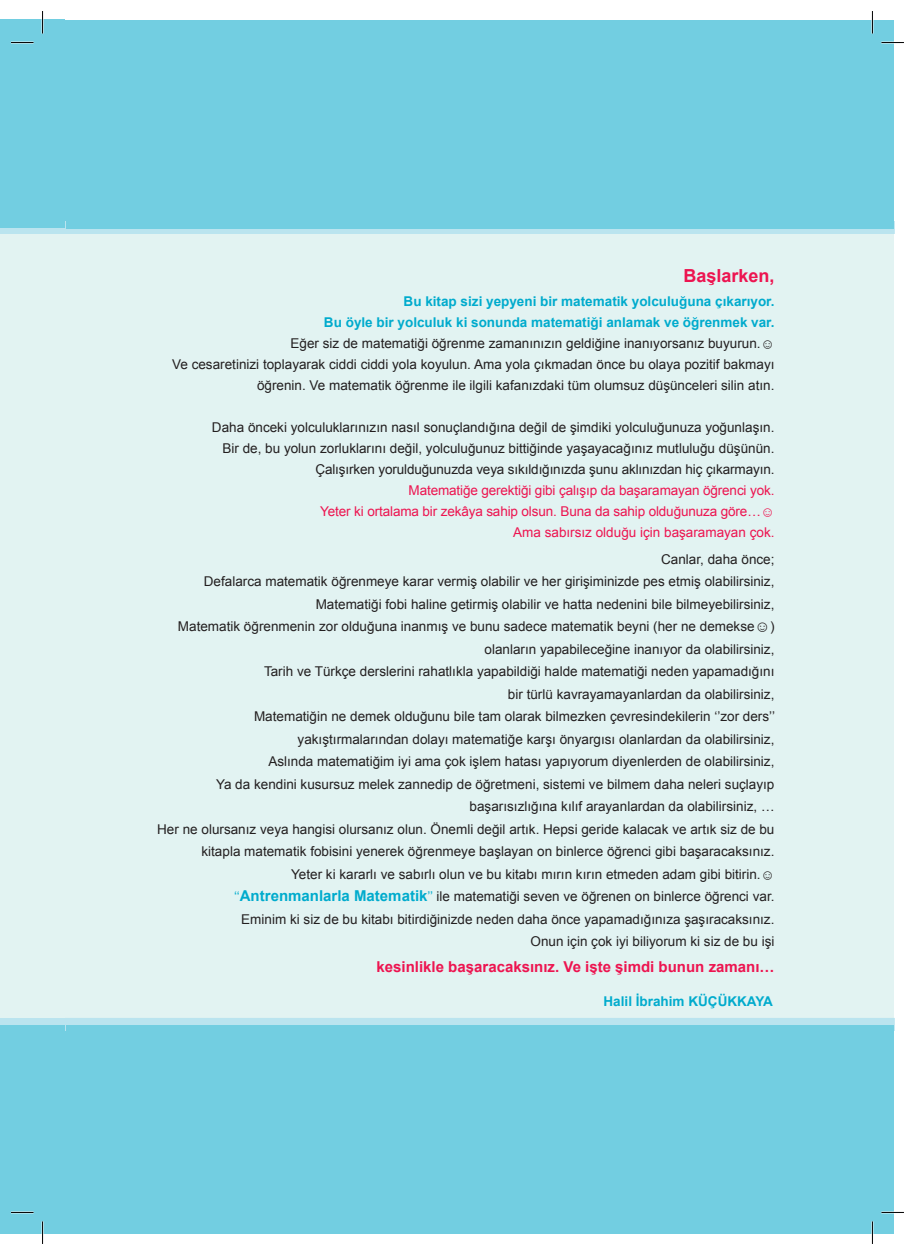
<style>
.page{position:relative;width:915px;height:1255px;background:#fff}
.page>*{position:absolute;margin:0;border:0;box-sizing:border-box;transform-origin:0 0}
.t1{font:700 18px "Arial";color:#ed1450}
.t2{font:700 15px "Arial";color:#ed1450}
.t3{font:13.5px/22.5px "Arial";color:#231f20;text-align:right}
.t4{font:13.5px/21px "Arial";letter-spacing:-.01em;color:#ed1450;text-align:right}
.t5{font:700 13.5px/21px "Arial";color:#00abcd;text-align:right}
.s1{font-size:15px}
.s2{color:#00abcd}
.s3{font-weight:700;font-size:15px;color:#00abcd}
</style>
<div class="page">
<div style="left:44px;top:21px;width:849px;height:1004px;background:#e2f3f2"></div>
<svg style="left:64px;top:221px;width:830px;height:13px;background:#ade0ec"></svg>
<svg style="left:66px;top:1017px;width:828px;height:13px;background:#bee5ef"></svg>
<div style="left:44px;top:20px;width:849px;height:208px;background:#72cee1"></div>
<div style="left:44px;top:1025px;width:849px;height:208px;background:#72cee1"></div>
<div style="left:0;top:124px;width:64px;height:901px;background:#e2f3f2"></div>
<div style="left:0;top:221px;width:66px;height:12px;background:#bae4ef"></div>
<div style="left:0;top:1017px;width:66px;height:13px;background:#bae4ef"></div>
<div style="left:0;top:20px;width:64px;height:208px;background:#72cee1"></div>
<div style="left:0;top:1025px;width:64px;height:208px;background:#72cee1"></div>
<hr style="left:11px;top:1211px;width:23px;height:2px;background:#fff">
<hr style="left:881px;top:1211px;width:22px;height:2px;background:#fff">
<hr style="left:871px;top:11px;width:2px;height:23px;background:#fff">
<hr style="left:871px;top:1221px;width:2px;height:22px;background:#fff">
<svg style="left:11px;top:42px;width:23px;height:1px"></svg>
<svg style="left:881px;top:42px;width:22px;height:1px"></svg>
<svg style="left:11px;top:1212px;width:23px;height:1px"></svg>
<svg style="left:881px;top:1212px;width:22px;height:1px"></svg>
<svg style="left:42px;top:11px;width:1px;height:23px"></svg>
<svg style="left:42px;top:1221px;width:1px;height:22px"></svg>
<svg style="left:871px;top:11px;width:1px;height:23px"></svg>
<svg style="left:871px;top:1221px;width:1px;height:22px"></svg>
<h1 class="t1" style="left:683px;top:263px;width:93px">Başlarken,</h1>
<p class="t5" style="left:324px;top:291px;width:452px">Bu kitap sizi yepyeni bir matematik yolculuğuna çıkarıyor.<br>Bu öyle bir yolculuk ki sonunda matematiği anlamak ve öğrenmek var.</p>
<p class="t3" style="left:172px;top:333px;width:603px;line-height:21px">Eğer siz de matematiği öğrenme zamanınızın geldiğine inanıyorsanız buyurun.☺<br>Ve cesaretinizi toplayarak ciddi ciddi yola koyulun. Ama yola çıkmadan önce bu olaya pozitif bakmayı öğrenin. Ve matematik öğrenme ile ilgili kafanızdaki tüm olumsuz düşünceleri silin atın.</p>
<p class="t3" style="left:212px;top:417px;width:564px;line-height:21px">Daha önceki yolculuklarınızın nasıl sonuçlandığına değil de şimdiki yolculuğunuza yoğunlaşın.<br>Bir de, bu yolun zorluklarını değil, yolculuğunuz bittiğinde yaşayacağınız mutluluğu düşünün.<br>Çalışırken yorulduğunuzda veya sıkıldığınızda şunu aklınızdan hiç çıkarmayın.</p>
<p class="t4" style="left:320px;top:480px;width:455px">Matematiğe gerektiği gibi çalışıp da başaramayan öğrenci yok.<br>Yeter ki ortalama bir zekâya sahip olsun. Buna da sahip olduğunuza göre…☺<br>Ama sabırsız olduğu için başaramayan çok.</p>
<p class="t3" style="left:157px;top:547px;width:619px">Canlar, daha önce;<br>Defalarca matematik öğrenmeye karar vermiş olabilir ve her girişiminizde pes etmiş olabilirsiniz, Matematiği fobi haline getirmiş olabilir ve hatta nedenini bile bilmeyebilirsiniz,<br>Matematik öğrenmenin zor olduğuna inanmış ve bunu sadece matematik beyni (her ne demekse<span class="s1">☺</span>) olanların yapabileceğine inanıyor da olabilirsiniz,<br>Tarih ve Türkçe derslerini rahatlıkla yapabildiği halde matematiği neden yapamadığını<br>bir türlü kavrayamayanlardan da olabilirsiniz,<br>Matematiğin ne demek olduğunu bile tam olarak bilmezken çevresindekilerin ‘’zor ders’’ yakıştırmalarından dolayı matematiğe karşı önyargısı olanlardan da olabilirsiniz,<br>Aslında matematiğim iyi ama çok işlem hatası yapıyorum diyenlerden de olabilirsiniz,<br>Ya da kendini kusursuz melek zannedip de öğretmeni, sistemi ve bilmem daha neleri suçlayıp başarısızlığına kılıf arayanlardan da olabilirsiniz, …<br>Her ne olursanız veya hangisi olursanız olun. Önemli değil artık. Hepsi geride kalacak ve artık siz de bu kitapla matematik fobisini yenerek öğrenmeye başlayan on binlerce öğrenci gibi başaracaksınız.<br>Yeter ki kararlı ve sabırlı olun ve bu kitabı mırın kırın etmeden adam gibi bitirin.☺<br><span class="s2">‘‘</span><span class="s3">Antrenmanlarla Matematik</span><span class="s2">’’</span> ile matematiği seven ve öğrenen on binlerce öğrenci var.<br>Eminim ki siz de bu kitabı bitirdiğinizde neden daha önce yapamadığınıza şaşıracaksınız.<br>Onun için çok iyi biliyorum ki siz de bu işi</p>
<p class="t2" style="left:376px;top:956px;width:399px">kesinlikle başaracaksınız. Ve işte şimdi bunun zamanı…</p>
<p class="t5" style="left:603px;top:991px;width:171px">Halil İbrahim KÜÇÜKKAYA</p>
</div>
